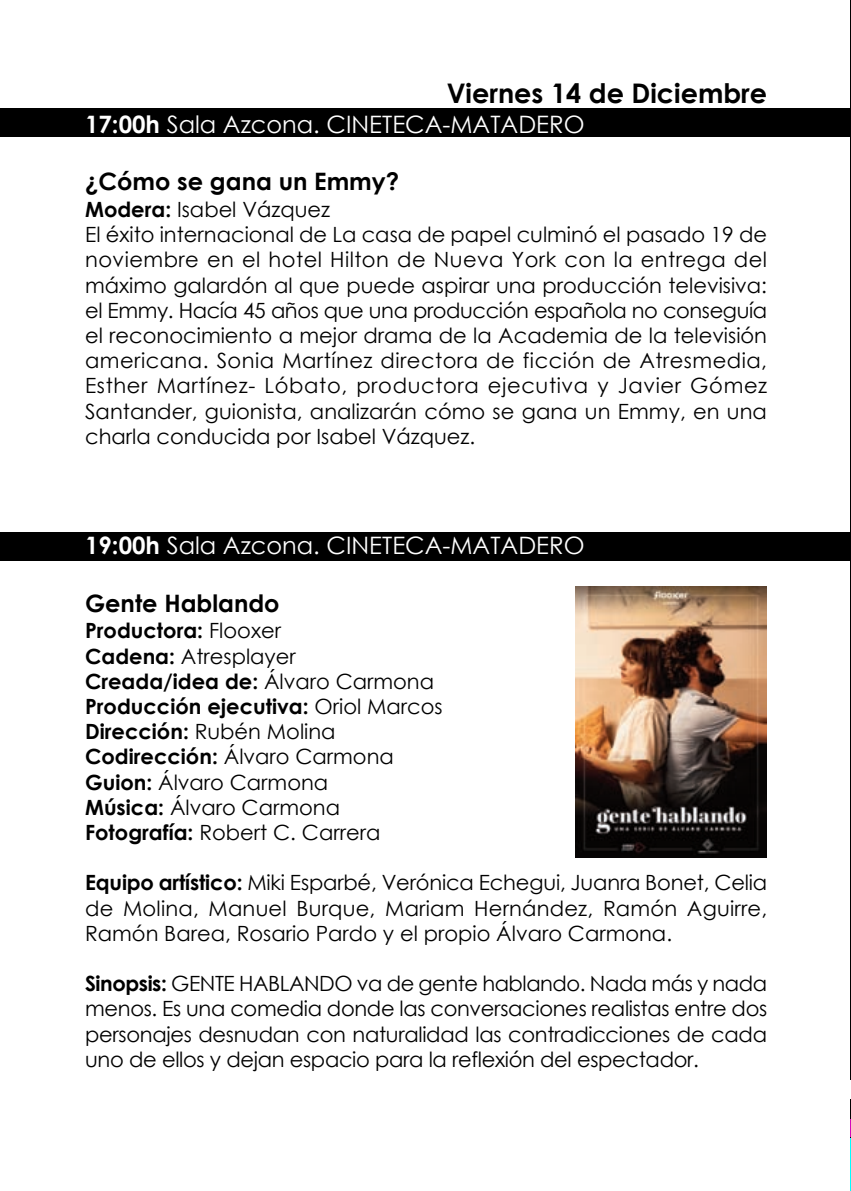
<style>
.page{position:relative;width:851px;height:1191px;background:#fff}
.page>*{position:absolute;margin:0;border:0;box-sizing:border-box;transform-origin:0 0}
.t1{font:700 27px "Century Gothic";color:#000}
.t2{font:24px "Century Gothic";color:#fff}
.t3{font:700 24px "Century Gothic";color:#000}
.t4{font:21px/25.2px "Century Gothic";color:#000}
.s1{font-weight:700}
</style>
<div class="page">
<div style="left:0;top:532px;width:850px;height:28px;background:#000"></div>
<div style="left:0;top:108px;width:850px;height:29px;background:#000"></div>
<svg style="left:850px;top:0;width:1px;height:1191px"></svg>
<img style="left:575px;top:587px;width:191px;height:270px">
<p class="t1" style="left:446px;top:75px;width:322px">Viernes 14 de Diciembre</p>
<p class="t2" style="left:85px;top:109px;width:501px"><span class="s1">17:00h</span> Sala Azcona. CINETECA-MATADERO</p>
<p class="t3" style="left:85px;top:166px;width:315px">¿Cómo se gana un Emmy?</p>
<p class="t4" style="left:85px;top:196px;width:683px"><span class="s1">Modera:</span> Isabel Vázquez<br>El éxito internacional de La casa de papel culminó el pasado 19 de noviembre en el hotel Hilton de Nueva York con la entrega del máximo galardón al que puede aspirar una producción televisiva: el Emmy. Hacía 45 años que una producción española no conseguía el reconocimiento a mejor drama de la Academia de la televisión americana. Sonia Martínez directora de ficción de Atresmedia, Esther Martínez- Lóbato, productora ejecutiva y Javier Gómez Santander, guionista, analizarán cómo se gana un Emmy, en una charla conducida por Isabel Vázquez.</p>
<p class="t2" style="left:85px;top:530px;width:501px"><span class="s1">19:00h</span> Sala Azcona. CINETECA-MATADERO</p>
<p class="t3" style="left:85px;top:587px;width:196px">Gente Hablando</p>
<p class="t4" style="left:85px;top:617px;width:359px"><span class="s1">Productora:</span> Flooxer<br><span class="s1">Cadena:</span> Atresplayer<br><span class="s1">Creada/idea de:</span> Álvaro Carmona<br><span class="s1">Producción ejecutiva:</span> Oriol Marcos<br><span class="s1">Dirección:</span> Rubén Molina<br><span class="s1">Codirección:</span> Álvaro Carmona<br><span class="s1">Guion:</span> Álvaro Carmona<br><span class="s1">Música:</span> Álvaro Carmona<br><span class="s1">Fotografía:</span> Robert C. Carrera</p>
<p class="t4" style="left:85px;top:869px;width:683px;text-align:justify"><span class="s1">Equipo artístico:</span> Miki Esparbé, Verónica Echegui, Juanra Bonet, Celia de Molina, Manuel Burque, Mariam Hernández, Ramón Aguirre, Ramón Barea, Rosario Pardo y el propio Álvaro Carmona.</p>
<p class="t4" style="left:85px;top:970px;width:683px;text-align:justify"><span class="s1">Sinopsis:</span> GENTE HABLANDO va de gente hablando. Nada más y nada menos. Es una comedia donde las conversaciones realistas entre dos personajes desnudan con naturalidad las contradicciones de cada uno de ellos y dejan espacio para la reflexión del espectador.</p>
</div>
